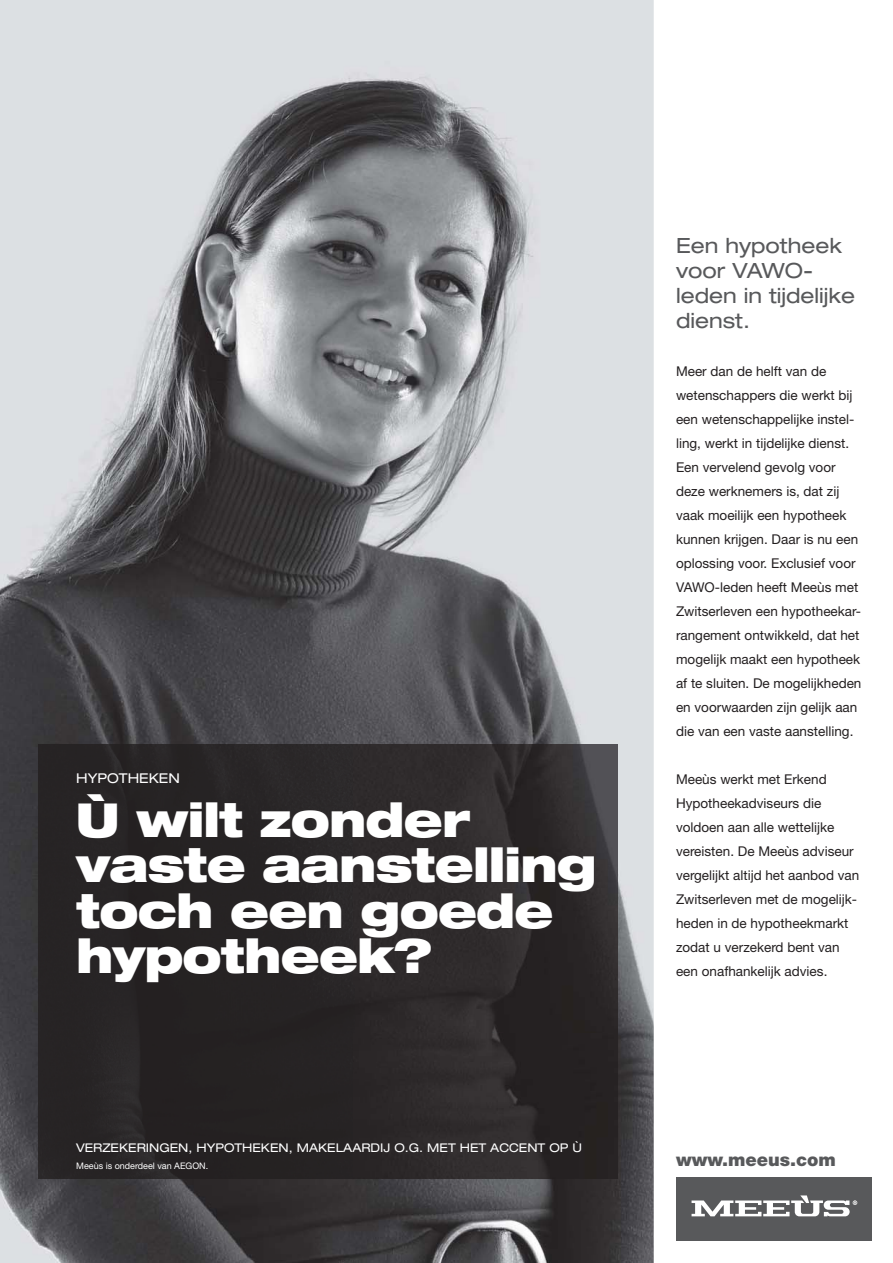
<style>
.page{position:relative;width:893px;height:1263px;background:#fff}
.page>*{position:absolute;margin:0;border:0;box-sizing:border-box;transform-origin:0 0}
.t1{font:900 expanded 46.95px/45.5px "Helvetica Neue LT Std";letter-spacing:-.02em;color:#fff;scale:.96 1}
.t2{font:expanded 21px/25.2px "Helvetica Neue LT Std";color:#58595b}
.t3{font:900 18px "Helvetica Neue LT Std";color:#58595b}
.t4{font:13.5px/24px "Helvetica Neue LT Std";color:#231f20}
.t5{font:expanded 13.5px "Helvetica Neue LT Std";color:#fff}
.t6{font:expanded 12px "Helvetica Neue LT Std";color:#fff}
.t7{font:9px "Helvetica Neue LT Std";color:#fff}
</style>
<div class="page">
<img style="left:0;top:0;width:653px;height:1263px">
<img style="left:38px;top:744px;width:579px;height:434px">
<div style="left:676px;top:1177px;width:195px;height:64px;background:#58595b"></div>
<svg style="left:691px;top:1195px;width:166px;height:21px"></svg>
<p class="t5" style="left:76px;top:770px;width:105px">HYPOTHEKEN</p>
<h1 class="t1" style="left:76px;top:802px;width:544px">Ù wilt zonder vaste aanstelling toch een goede hypotheek?</h1>
<p class="t6" style="left:76px;top:1141px;width:507px">VERZEKERINGEN, HYPOTHEKEN, MAKELAARDIJ O.G. MET HET ACCENT OP Ù</p>
<p class="t7" style="left:76px;top:1163px;width:134px">Meeùs is onderdeel van AEGON.</p>
<h2 class="t2" style="left:676px;top:233px;width:180px">Een hypotheek voor VAWO&shy;leden in tijdelijke dienst.</h2>
<p class="t4" style="left:676px;top:361px;width:187px">Meer dan de helft van de wetenschappers die werkt bij een wetenschappelijke instel&shy;ling, werkt in tijdelijke dienst.<br>Een vervelend gevolg voor deze werknemers is, dat zij vaak moeilijk een hypotheek kunnen krijgen. Daar is nu een oplossing voor. Exclusief voor<br>VAWO-leden heeft Meeùs met<br>Zwitserleven een hypotheekar&shy;rangement ontwikkeld, dat het mogelijk maakt een hypotheek af te sluiten. De mogelijkheden en voorwaarden zijn gelijk aan die van een vaste aanstelling.</p>
<p class="t4" style="left:676px;top:769px;width:185px">Meeùs werkt met Erkend<br>Hypotheekadviseurs die voldoen aan alle wettelijke vereisten. De Meeùs adviseur vergelijkt altijd het aanbod van<br>Zwitserleven met de mogelijk&shy;heden in de hypotheekmarkt zodat u verzekerd bent van een onafhankelijk advies.</p>
<h3 class="t3" style="left:676px;top:1150px;width:161px">www.meeus.com</h3>
</div>
